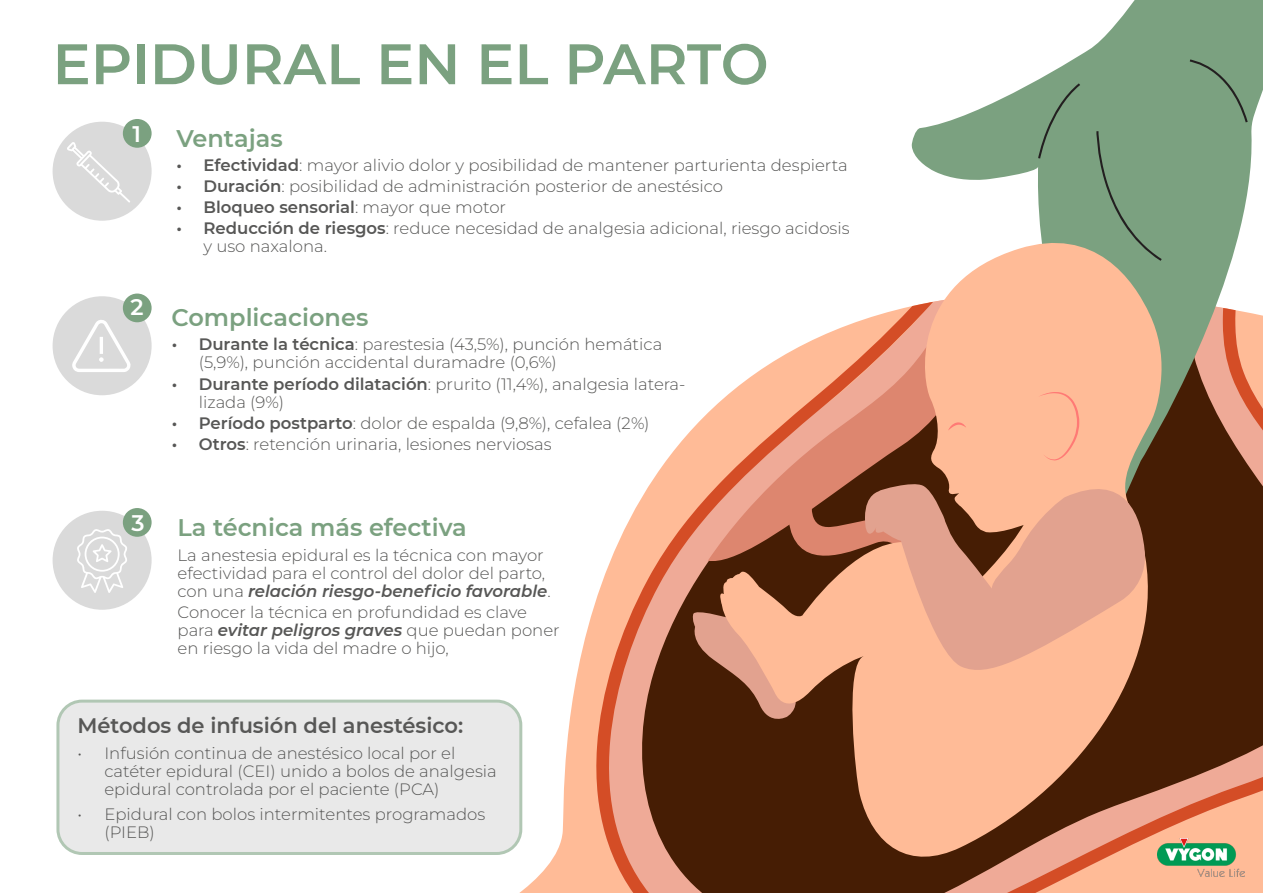
<style>
.page{position:relative;width:1263px;height:893px;background:#fff}
.page>*{position:absolute;margin:0;border:0;box-sizing:border-box;transform-origin:0 0}
.t1{font:600 57px "Montserrat";color:#7ba180}
.t2{font:600 24px "Montserrat";color:#7ba180}
.t3{font:600 22.5px "Montserrat";color:#fff}
.t4{font:600 21px "Montserrat";color:#575756}
.t5{font:100 16.5px/18px "Montserrat";color:#575756}
.t6{font:600 16.5px "Montserrat";color:#575756}
.s1{font-weight:600}
.s2{font-weight:100}
.s3{font-weight:600;font-style:italic}
</style>
<div class="page">
<svg style="left:469px;top:601px;width:127px;height:292px"></svg>
<svg style="left:596px;top:413px;width:667px;height:480px;background:#a87057"></svg>
<svg style="left:911px;top:0;width:352px;height:548px;fill:#7ba180"></svg>
<svg style="left:1038px;top:83px;width:42px;height:75px;background:#75997a"></svg>
<svg style="left:1190px;top:60px;width:58px;height:62px;background:#769a7b"></svg>
<div style="left:1096px;top:131px;width:66px;height:94px;background:#7ba180"></div>
<svg style="left:708px;top:307px;width:201px;height:256px"></svg>
<svg style="left:689px;top:608px;width:28px;height:118px;background:#6f4029"></svg>
<svg style="left:909px;top:225px;width:253px;height:207px;fill:#ffbb97"></svg>
<svg style="left:717px;top:432px;width:455px;height:440px;background:#ab6f52"></svg>
<div style="left:1038px;top:312px;width:111px;height:219px;background:#ffbb97"></div>
<svg style="left:948px;top:422px;width:18px;height:9px"></svg>
<svg style="left:865px;top:470px;width:281px;height:208px;background:#de9e84"></svg>
<div style="left:53px;top:511px;width:99px;height:99px;background:#dadada;border-radius:50%"></div>
<div style="left:123px;top:508px;width:29px;height:29px;background:#7ba180;border-radius:50%"></div>
<svg style="left:77px;top:529px;width:50px;height:64px"></svg>
<div style="left:53px;top:122px;width:99px;height:99px;background:#dadada;border-radius:50%"></div>
<div style="left:123px;top:119px;width:29px;height:29px;background:#7ba180;border-radius:50%"></div>
<svg style="left:67px;top:142px;width:63px;height:61px"></svg>
<div style="left:53px;top:296px;width:99px;height:99px;background:#dadada;border-radius:50%"></div>
<div style="left:123px;top:294px;width:29px;height:28px;background:#7ba180;border-radius:50%"></div>
<svg style="left:72px;top:319px;width:59px;height:53px"></svg>
<img style="left:1158px;top:839px;width:86px;height:38px">
<div style="left:58px;top:701px;width:463px;height:152px;background:#e9e9e9;border-radius:24px"></div>
<div style="left:56px;top:700px;width:466px;height:155px;border:3px solid #7ba180;border-radius:24px"></div>
<h1 class="t1" style="left:53px;top:24px;width:717px">EPIDURAL EN EL PARTO</h1>
<h3 class="t3" style="left:133px;top:118px;width:10px">1</h3>
<h3 class="t3" style="left:131px;top:291px;width:15px">2</h3>
<h3 class="t3" style="left:131px;top:507px;width:15px">3</h3>
<h2 class="t2" style="left:176px;top:121px;width:108px">Ventajas</h2>
<p class="t5" style="left:176px;top:156px;width:673px"><span class="s1">• Efectividad</span>: mayor alivio dolor y posibilidad de mantener parturienta despierta</p>
<p class="t5" style="left:176px;top:177px;width:548px"><span class="s1">• Duración</span>: posibilidad de administración posterior de anestésico</p>
<p class="t6" style="left:176px;top:196px;width:331px">• Bloqueo sensorial<span class="s2">: mayor que motor</span></p>
<p class="t5" style="left:203px;top:219px;width:648px;text-indent:-27px"><span class="s1">• Reducción de riesgos</span>: reduce necesidad de analgesia adicional, riesgo acidosis y uso naxalona.</p>
<h2 class="t2" style="left:172px;top:301px;width:198px">Complicaciones</h2>
<p class="t5" style="left:199px;top:335px;width:465px;text-indent:-27px"><span class="s1">• Durante la técnica</span>: parestesia (43,5%), punción hemática (5,9%), punción accidental duramadre (0,6%)</p>
<p class="t5" style="left:199px;top:374px;width:488px;text-indent:-27px"><span class="s1">• Durante período dilatación</span>: prurito (11,4%), analgesia latera&shy;lizada (9%)</p>
<p class="t5" style="left:172px;top:413px;width:479px"><span class="s1">• Período postparto</span>: dolor de espalda (9,8%), cefalea (2%)</p>
<p class="t5" style="left:172px;top:434px;width:381px"><span class="s1">• Otros</span>: retención urinaria, lesiones nerviosas</p>
<h2 class="t2" style="left:177px;top:510px;width:291px">La técnica más efectiva</h2>
<p class="t5" style="left:178px;top:546px;width:375px">La anestesia epidural es la técnica con mayor efectividad para el control del dolor del parto, con una <span class="s3">relación riesgo-beneficio favorable</span>.</p>
<p class="t5" style="left:178px;top:603px;width:384px">Conocer la técnica en profundidad es clave para <span class="s3">evitar peligros graves</span> que puedan poner en riesgo la vida del madre o hijo,</p>
<p class="t4" style="left:77px;top:711px;width:387px">Métodos de infusión del anestésico:</p>
<p class="t5" style="left:104px;top:743px;width:394px;text-indent:-27px">• Infusión continua de anestésico local por el catéter epidural (CEI) unido a bolos de analgesia epidural controlada por el paciente (PCA)</p>
<p class="t5" style="left:104px;top:805px;width:382px;text-indent:-27px">• Epidural con bolos intermitentes programados (PIEB)</p>
</div>
